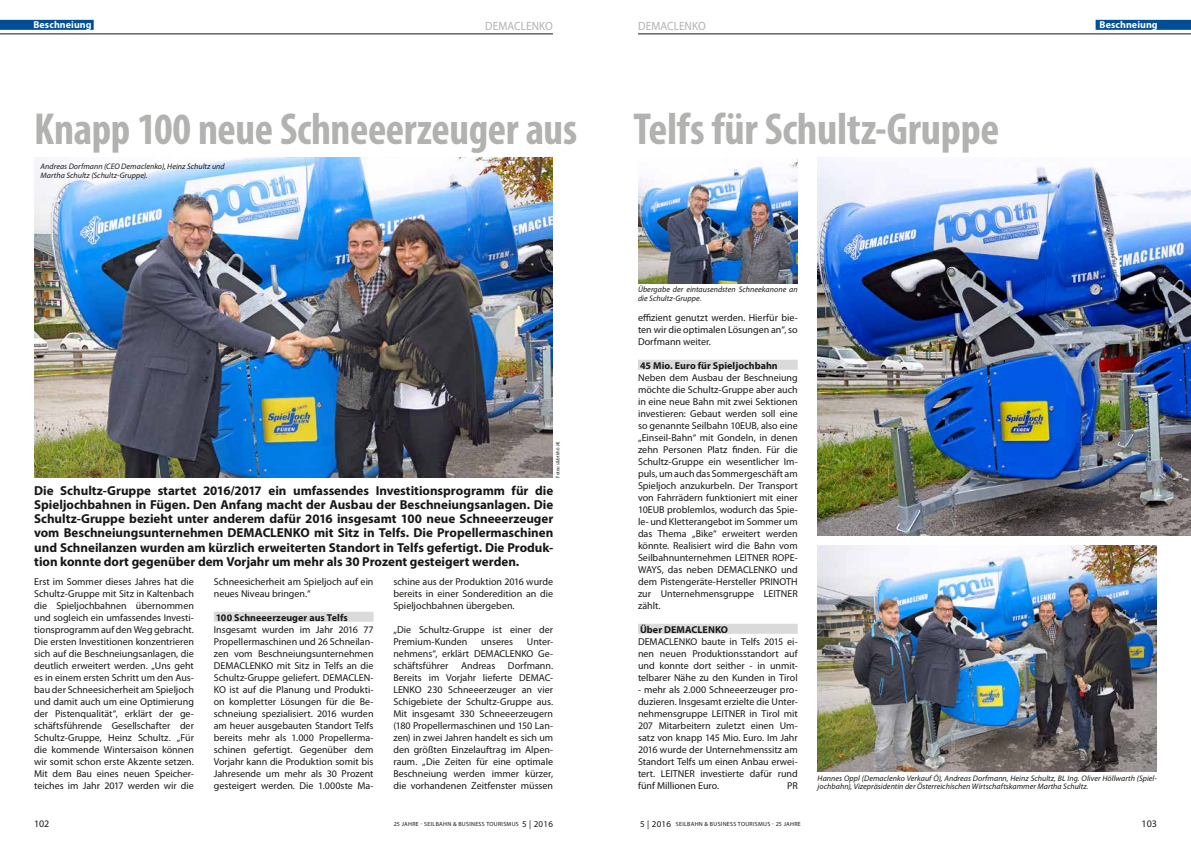
<style>
.page{position:relative;width:1191px;height:842px;background:#fff}
.page>*{position:absolute;margin:0;border:0;box-sizing:border-box;transform-origin:0 0}
.t1{font:700 condensed 45px "Myriad Pro";letter-spacing:-.01em;color:#b2b2b1}
.t2{font:700 13px/14.3px "Myriad Pro";color:#171715;text-align:justify}
.t3{font:12px "Myriad Pro";letter-spacing:.01em;color:#b2b2b1;scale:.93 1}
.t4{font:10px/12px "Myriad Pro";color:#171715;text-align:justify}
.t5{font:700 10px "Myriad Pro";letter-spacing:.005em;color:#fff}
.t6{font:italic 8px/8.8px "Myriad Pro";letter-spacing:.005em;color:#171715}
.t7{font:6px "Myriad Pro";letter-spacing:.05em;color:#171715}
.t8{font:5px "Myriad Pro";letter-spacing:.015em;color:#171715;scale:.92 1}
.s1{font-weight:700}
.s2{font-size:9px}
</style>
<div class="page">
<hr style="left:0;top:34px;width:553px;height:1px;background:#171715">
<hr style="left:638px;top:34px;width:553px;height:1px;background:#171715">
<div style="left:0;top:20px;width:94px;height:10px;background:#004e95"></div>
<div style="left:214px;top:612px;width:159px;height:10px;background:#dadada"></div>
<div style="left:638px;top:360px;width:159px;height:10px;background:#dadada"></div>
<div style="left:638px;top:624px;width:159px;height:10px;background:#dadada"></div>
<div style="left:1095px;top:20px;width:96px;height:10px;background:#004e95"></div>
<img style="left:817px;top:546px;width:340px;height:226px">
<img style="left:34px;top:157px;width:519px;height:321px">
<img style="left:817px;top:157px;width:374px;height:379px">
<img style="left:638px;top:162px;width:159px;height:121px">
<p class="t5" style="left:33px;top:19px;width:60px">Beschneiung</p>
<p class="t3" style="left:485px;top:19px;width:74px">DEMACLENKO</p>
<p class="t3" style="left:638px;top:19px;width:74px">DEMACLENKO</p>
<p class="t5" style="left:1099px;top:19px;width:60px">Beschneiung</p>
<p class="t1" style="left:34px;top:101px;width:544px">Knapp 100 neue Schneeerzeuger aus</p>
<p class="t1" style="left:633px;top:101px;width:367px">Telfs für Schultz-Gruppe</p>
<p class="t6" style="left:41px;top:162px;width:186px">Andreas Dorfmann (CEO Demaclenko), Heinz Schultz und<br>Martha Schultz (Schultz-Gruppe).</p>
<p class="t8" style="left:555px;top:478px;width:41px;rotate:-90deg">Fotos: s&amp;bt khö (4)</p>
<p class="t2" style="left:34px;top:483px;width:520px">Die Schultz-Gruppe startet 2016/2017 ein umfassendes Investitionsprogramm für die Spieljochbahnen in Fügen. Den Anfang macht der Ausbau der Beschneiungsanlagen. Die Schultz-Gruppe bezieht unter anderem dafür 2016 insgesamt 100 neue Schneeerzeuger vom Beschneiungsunternehmen DEMACLENKO mit Sitz in Telfs. Die Propellermaschinen und Schneilanzen wurden am kürzlich erweiterten Standort in Telfs gefertigt. Die Produk&shy;tion konnte dort gegenüber dem Vorjahr um mehr als 30 Prozent gesteigert werden.</p>
<p class="t4" style="left:34px;top:576px;width:161px">Erst im Sommer dieses Jahres hat die Schultz-Gruppe mit Sitz in Kaltenbach die Spieljochbahnen übernommen und sogleich ein umfassendes Investi&shy;tionsprogramm auf den Weg gebracht.<br>Die ersten Investitionen konzentrieren sich auf die Beschneiungsanlagen, die deutlich erweitert werden. „Uns geht es in einem ersten Schritt um den Aus&shy;bau der Schneesicherheit am Spieljoch und damit auch um eine Optimierung der Pistenqualität“, erklärt der ge&shy;schäftsführende Gesellschafter der Schultz-Gruppe, Heinz Schultz. „Für die kommende Wintersaison können wir somit schon erste Akzente setzen.<br>Mit dem Bau eines neuen Speicher&shy;teiches im Jahr 2017 werden wir die</p>
<p class="t4" style="left:214px;top:576px;width:161px">Schneesicherheit am Spieljoch auf ein neues Niveau bringen.“</p>
<p class="t4" style="left:214px;top:612px;width:161px;text-align:left"><span class="s1">100 Schneeerzeuger aus Telfs </span>Insgesamt wurden im Jahr 2016 77<br>Propellermaschinen und 26 Schneilan&shy;zen vom Beschneiungsunternehmen DEMACLENKO mit Sitz in Telfs an die Schultz-Gruppe geliefert. DEMACLEN-KO ist auf die Planung und Produkti&shy;on kompletter Lösungen für die Be&shy;schneiung spezialisiert. 2016 wurden am heuer ausgebauten Standort Telfs bereits mehr als 1.000 Propellerma&shy;schinen gefertigt. Gegenüber dem Vorjahr kann die Produktion somit bis Jahresende um mehr als 30 Prozent gesteigert werden. Die 1.000ste Ma-</p>
<p class="t4" style="left:393px;top:576px;width:161px">schine aus der Produktion 2016 wurde bereits in einer Sonderedition an die Spieljochbahnen übergeben.</p>
<p class="t4" style="left:393px;top:624px;width:161px">„Die Schultz-Gruppe ist einer der<br>Premium-Kunden</p>
<p class="t4" style="left:393px;top:636px;width:161px;text-indent:134px">Unter&shy;nehmens“, erklärt DEMACLENKO Ge&shy;schäftsführer</p>
<p class="t4" style="left:481px;top:636px;width:34px">unseres</p>
<p class="t4" style="left:393px;top:660px;width:161px;text-indent:115px">Dorfmann.<br>Bereits im Vorjahr lieferte DEMAC-LENKO 230 Schneeerzeuger an vier Schigebiete der Schultz-Gruppe aus.<br>Mit insgesamt 330 Schneeerzeugern (180 Propellermaschinen und 150 Lan&shy;zen) in zwei Jahren handelt es sich um den größten Einzelauftrag im Alpen&shy;raum. „Die Zeiten für eine optimale Beschneiung werden immer kürzer, die vorhandenen Zeitfenster müssen</p>
<p class="t4" style="left:461px;top:660px;width:36px">Andreas</p>
<p class="t6" style="left:638px;top:285px;width:161px">Übergabe der eintausendsten Schneekanone an die Schultz-Gruppe.</p>
<p class="t4" style="left:638px;top:312px;width:161px">effizient genutzt werden. Hierfür bie&shy;ten wir die optimalen Lösungen an“, so Dorfmann weiter.</p>
<p class="t4" style="left:638px;top:360px;width:161px;text-align:left"><span class="s1">45 Mio. Euro für Spieljochbahn </span>Neben dem Ausbau der Beschneiung möchte die Schultz-Gruppe aber auch in eine neue Bahn mit zwei Sektionen investieren: Gebaut werden soll eine so genannte Seilbahn 10EUB, also eine „Einseil-Bahn“ mit Gondeln, in denen zehn Personen Platz finden. Für die Schultz-Gruppe ein wesentlicher Im&shy;puls, um auch das Sommergeschäft am Spieljoch anzukurbeln. Der Transport von Fahrrädern funktioniert mit einer 10EUB problemlos, wodurch das Spie&shy;le- und Kletterangebot im Sommer um das Thema „Bike“ erweitert werden könnte. Realisiert wird die Bahn vom Seilbahnunternehmen LEITNER ROPE-WAYS, das neben DEMACLENKO und dem Pistengeräte-Hersteller PRINOTH zur Unternehmensgruppe LEITNER zählt.</p>
<p class="t4" style="left:638px;top:624px;width:161px;text-align:left"><span class="s1">Über DEMACLENKO<br></span>DEMACLENKO baute in Telfs 2015 ei&shy;nen neuen Produktionsstandort auf und konnte dort seither - in unmit&shy;telbarer Nähe zu den Kunden in Tirol</p>
<p class="t4" style="left:638px;top:684px;width:161px">- mehr als 2.000 Schneeerzeuger pro&shy;duzieren. Insgesamt erzielte die Unter&shy;nehmensgruppe LEITNER in Tirol mit 207 Mitarbeitern zuletzt einen Um&shy;satz von knapp 145 Mio. Euro. Im Jahr 2016 wurde der Unternehmenssitz am Standort Telfs um einen Anbau erwei&shy;tert. LEITNER investierte dafür rund fünf Millionen Euro.</p>
<p class="t4" style="left:787px;top:780px;width:12px">PR</p>
<p class="t6" style="left:817px;top:774px;width:341px">Hannes Oppl (Demaclenko Verkauf Ö), Andreas Dorfmann, Heinz Schultz, BL Ing. Oliver Höllwarth (Spiel&shy;jochbahn), Vizepräsidentin der Österreichischen Wirtschaftskammer Martha Schultz.</p>
<p class="t4" style="left:34px;top:818px;width:17px">102</p>
<p class="t7" style="left:394px;top:821px;width:161px">25 JAHRE - SEILBAHN &amp; BUSINESS TOURISMUS <span class="s2">5 | 2016</span></p>
<p class="t7" style="left:640px;top:821px;width:162px"><span class="s2">5 | 2016</span> SEILBAHN &amp; BUSINESS TOURISMUS - 25 JAHRE</p>
<p class="t4" style="left:1141px;top:818px;width:17px">103</p>
</div>
